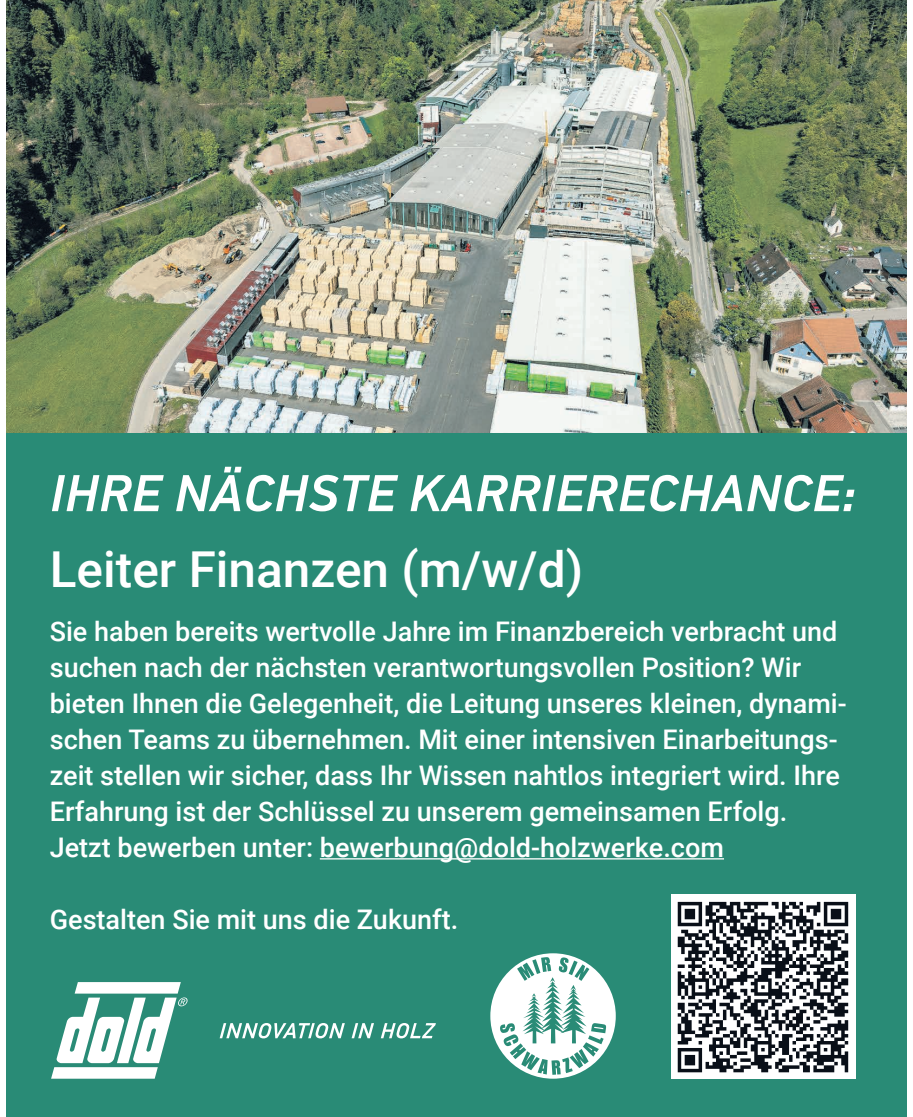
<style>
.page{position:relative;width:913px;height:1117px;background:#fff}
.page>*{position:absolute;margin:0;border:0;box-sizing:border-box;transform-origin:0 0}
.t1{font:italic 500 51.75px "PFDIN Text Pro";letter-spacing:.02em;color:#fff}
.t2{font:500 49.5px "Roboto";color:#fff}
.t3{font:500 27px/36px "Roboto";color:#fff}
</style>
<div class="page">
<div style="left:6px;top:400px;width:900px;height:716px;background:#298b76"></div>
<hr style="left:320px;top:858px;width:403px;height:1px;background:#fff">
<div style="left:490px;top:953px;width:125px;height:125px;background:#fff;border-radius:50%"></div>
<svg style="left:499px;top:956px;width:106px;height:118px"></svg>
<svg style="left:51px;top:982px;width:384px;height:96px"></svg>
<img style="left:6px;top:0;width:900px;height:432px">
<div style="left:670px;top:894px;width:185px;height:184px;background:#fff"></div>
<svg style="left:677px;top:901px;width:170px;height:170px"></svg>
<h1 class="t1" style="left:50px;top:462px;width:806px">IHRE NÄCHSTE KARRIERECHANCE:</h1>
<h2 class="t2" style="left:50px;top:551px;width:534px">Leiter Finanzen (m/w/d)</h2>
<p class="t3" style="left:50px;top:615px;width:798px">Sie haben bereits wertvolle Jahre im Finanzbereich verbracht und suchen nach der nächsten verantwortungsvollen Position? Wir bieten Ihnen die Gelegenheit, die Leitung unseres kleinen, dynami&shy;schen Teams zu übernehmen. Mit einer intensiven Einarbeitungs&shy;zeit stellen wir sicher, dass Ihr Wissen nahtlos integriert wird. Ihre Erfahrung ist der Schlüssel zu unserem gemeinsamen Erfolg.<br>Jetzt bewerben unter: bewerbung@dold-holzwerke.com</p>
<p class="t3" style="left:50px;top:903px;width:410px">Gestalten Sie mit uns die Zukunft.</p>
</div>
